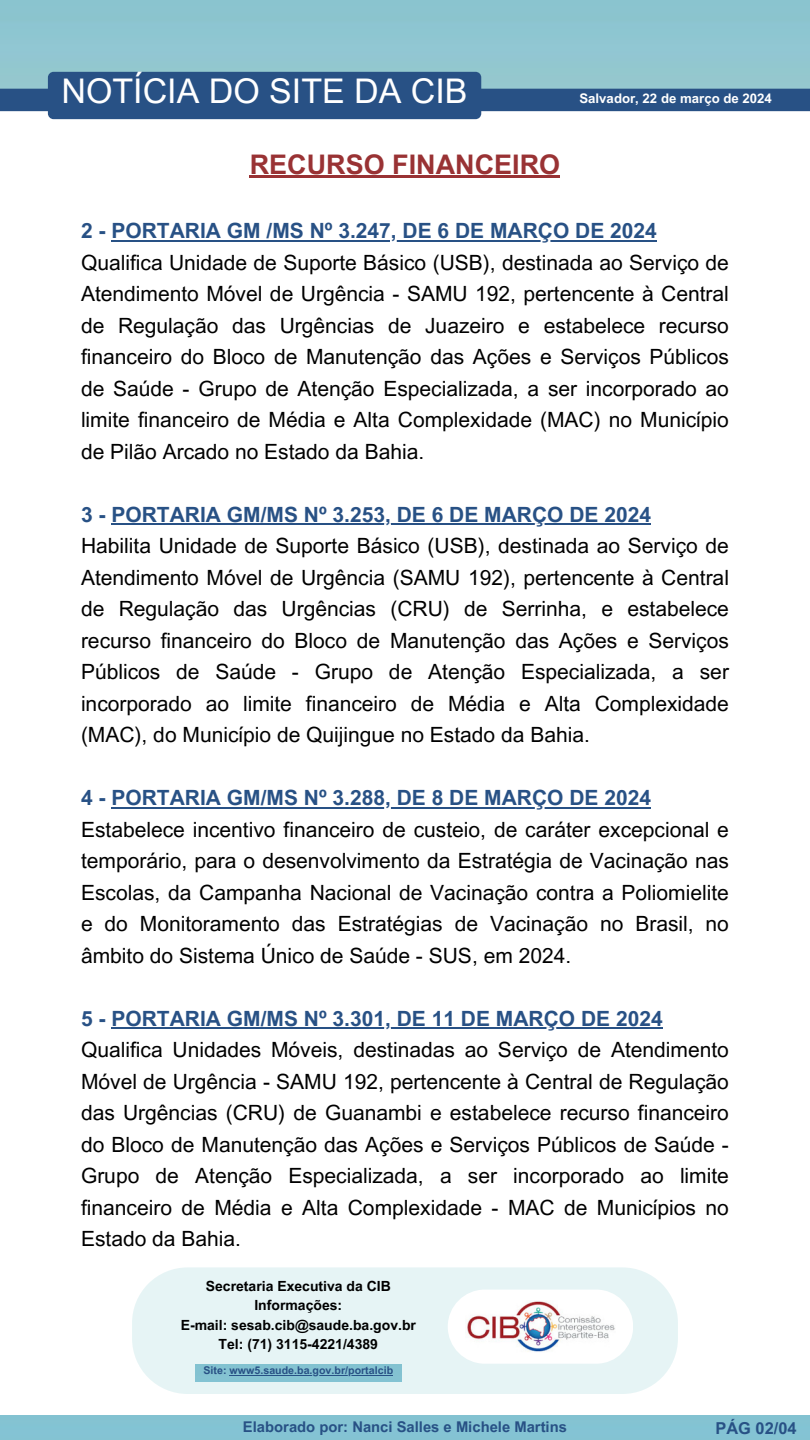
<style>
.page{position:relative;width:810px;height:1440px;background:#fff}
.page>*{position:absolute;margin:0;border:0;box-sizing:border-box;transform-origin:0 0}
.t1{font:34px "Arial MT Pro";color:#fff}
.t2{font:700 27px "Arial MT Pro";color:#993234}
.t3{font:21px/31.5px "Arial MT Pro";color:#000;text-align:justify}
.t4{font:700 21px "Arial MT Pro";color:#285185}
.t5{font:700 16.4px "Arial MT Pro";color:#285185}
.t6{font:700 14.8px "Arial MT Pro";color:#285185}
.t7{font:700 14px/19.5px "Arial MT Pro";color:#000;text-align:center}
.t8{font:700 13.2px "Arial MT Pro";color:#fff}
.t9{font:700 10.7px "Arial MT Pro";color:#285185}
</style>
<div class="page">
<hr style="left:250px;top:175px;width:310px;height:3px;background:#993234">
<hr style="left:111px;top:240px;width:546px;height:1px;background:#285185">
<hr style="left:111px;top:523px;width:540px;height:2px;background:#285185">
<hr style="left:111px;top:807px;width:540px;height:1px;background:#285185">
<hr style="left:111px;top:1027px;width:552px;height:2px;background:#285185">
<div style="left:0;top:0;width:810px;height:89px;background:#8fc6d0"></div>
<div style="left:0;top:89px;width:810px;height:22px;background:#285185"></div>
<div style="left:132px;top:1267px;width:546px;height:127px;background:#e6f4f5"></div>
<div style="left:196px;top:1364px;width:206px;height:18px;background:#83c2d1"></div>
<div style="left:448px;top:1290px;width:185px;height:74px;background:#fff;border-radius:37px"></div>
<img style="left:467px;top:1301px;width:148px;height:51px">
<div style="left:48px;top:72px;width:433px;height:47px;background:#285185"></div>
<hr style="left:230px;top:1375px;width:163px;height:1px;background:#285185">
<h1 class="t1" style="left:62px;top:78px;width:408px">NOTÍCIA DO SITE DA CIB</h1>
<p class="t2" style="left:250px;top:154px;width:312px">RECURSO FINANCEIRO</p>
<p class="t8" style="left:579px;top:94px;width:194px">Salvador, 22 de março de 2024</p>
<p class="t4" style="left:81px;top:223px;width:577px">2 - PORTARIA GM /MS Nº 3.247, DE 6 DE MARÇO DE 2024</p>
<p class="t3" style="left:81px;top:249px;width:649px">Qualifica Unidade de Suporte Básico (USB), destinada ao Serviço de Atendimento Móvel de Urgência - SAMU 192, pertencente à Central de Regulação das Urgências de Juazeiro e estabelece recurso financeiro do Bloco de Manutenção das Ações e Serviços Públicos de Saúde - Grupo de Atenção Especializada, a ser incorporado ao limite financeiro de Média e Alta Complexidade (MAC) no Município de Pilão Arcado no Estado da Bahia.</p>
<p class="t4" style="left:81px;top:507px;width:572px">3 - PORTARIA GM/MS Nº 3.253, DE 6 DE MARÇO DE 2024</p>
<p class="t3" style="left:81px;top:533px;width:649px">Habilita Unidade de Suporte Básico (USB), destinada ao Serviço de Atendimento Móvel de Urgência (SAMU 192), pertencente à Central de Regulação das Urgências (CRU) de Serrinha, e estabelece recurso financeiro do Bloco de Manutenção das Ações e Serviços Públicos de Saúde - Grupo de Atenção Especializada, a ser incorporado ao limite financeiro de Média e Alta Complexidade (MAC), do Município de Quijingue no Estado da Bahia.</p>
<p class="t4" style="left:81px;top:790px;width:572px">4 - PORTARIA GM/MS Nº 3.288, DE 8 DE MARÇO DE 2024</p>
<p class="t3" style="left:81px;top:816px;width:649px">Estabelece incentivo financeiro de custeio, de caráter excepcional e temporário, para o desenvolvimento da Estratégia de Vacinação nas Escolas, da Campanha Nacional de Vacinação contra a Poliomielite e do Monitoramento das Estratégias de Vacinação no Brasil, no âmbito do Sistema Único de Saúde - SUS, em 2024.</p>
<p class="t4" style="left:81px;top:1011px;width:583px">5 - PORTARIA GM/MS Nº 3.301, DE 11 DE MARÇO DE 2024</p>
<p class="t3" style="left:81px;top:1037px;width:649px">Qualifica Unidades Móveis, destinadas ao Serviço de Atendimento Móvel de Urgência - SAMU 192, pertencente à Central de Regulação das Urgências (CRU) de Guanambi e estabelece recurso financeiro do Bloco de Manutenção das Ações e Serviços Públicos de Saúde - Grupo de Atenção Especializada, a ser incorporado ao limite financeiro de Média e Alta Complexidade - MAC de Municípios no Estado da Bahia.</p>
<p class="t7" style="left:181px;top:1278px;width:237px">Secretaria Executiva da CIB<br>Informações:<br>E-mail: sesab.cib@saude.ba.gov.br<br>Tel: (71) 3115-4221/4389</p>
<p class="t9" style="left:204px;top:1367px;width:191px">Site: www5.saude.ba.gov.br/portalcib</p>
<p class="t6" style="left:243px;top:1421px;width:326px">Elaborado por: Nanci Salles e Michele Martins</p>
<p class="t5" style="left:715px;top:1422px;width:83px">PÁG 02/04</p>
</div>
